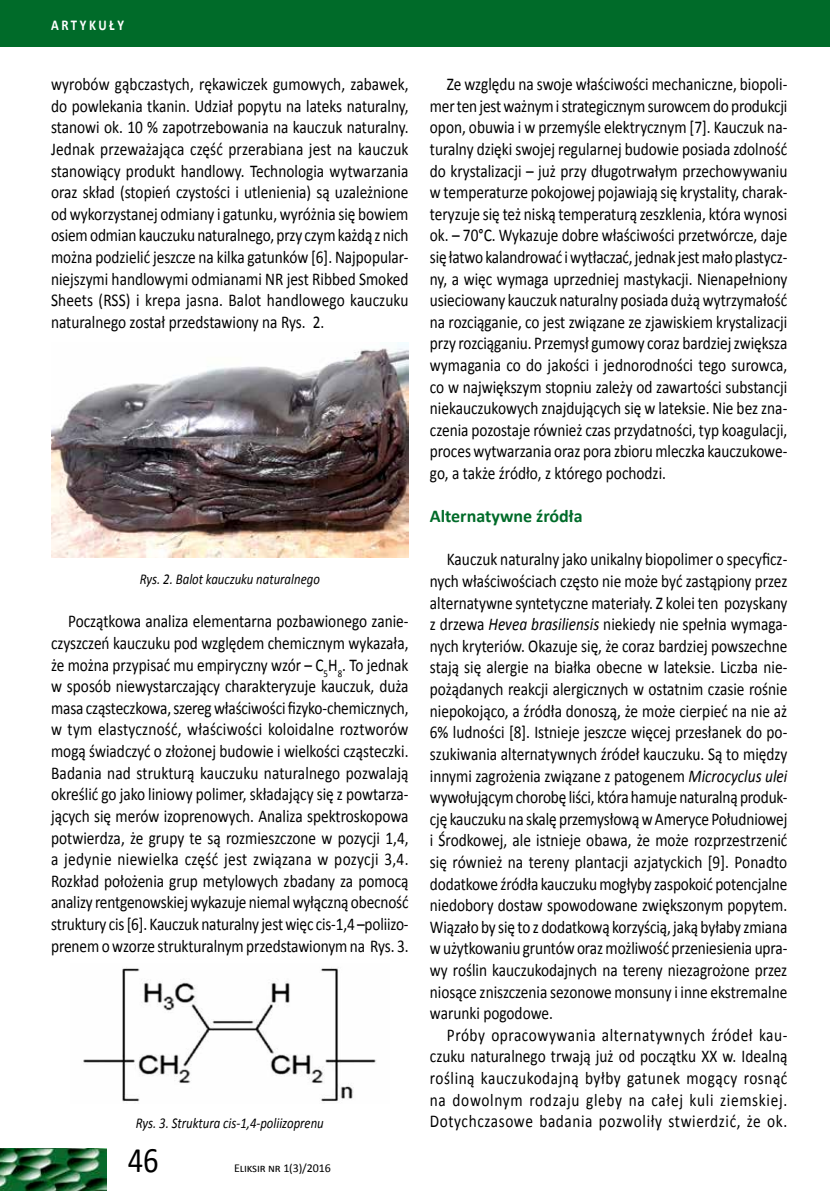
<style>
.page{position:relative;width:830px;height:1191px;background:#fff}
.page>*{position:absolute;margin:0;border:0;box-sizing:border-box;transform-origin:0 0}
.t1{font:36px "Calibri";color:#000;scale:.85 1}
.t2{font:18px/21.6px "Calibri";color:#000;text-align:justify;scale:.85 1}
.t3{font:700 18px "Calibri";color:#006b29}
.t4{font:italic 15px "Calibri";color:#000;scale:.85 1}
.t5{font:700 15px "Calibri";letter-spacing:.2em;color:#fff;scale:.85 1}
.t6{font:12px "Calibri";letter-spacing:-.01em;color:#000}
.s1{font-style:italic}
</style>
<div class="page">
<div style="left:0;top:0;width:829px;height:47px;background:#006b29"></div>
<img style="left:0;top:1148px;width:107px;height:43px">
<img style="left:51px;top:342px;width:357px;height:215px">
<img style="left:83px;top:968px;width:293px;height:134px">
<p class="t5" style="left:51px;top:16px;width:87px">ARTYKUŁY</p>
<p class="t2" style="left:51px;top:73px;width:422px">wyrobów gąbczastych, rękawiczek gumowych, zabawek, do powlekania tkanin. Udział popytu na lateks naturalny, stanowi ok. 10 % zapotrzebowania na kauczuk naturalny.<br>Jednak przeważająca część przerabiana jest na kauczuk stanowiący produkt handlowy. Technologia wytwarzania oraz skład (stopień czystości i utlenienia) są uzależnione od wykorzystanej odmiany i gatunku, wyróżnia się bowiem osiem odmian kauczuku naturalnego, przy czym każdą z nich można podzielić jeszcze na kilka gatunków [6]. Najpopular&shy;niejszymi handlowymi odmianami NR jest Ribbed Smoked Sheets (RSS) i krepa jasna. Balot handlowego kauczuku naturalnego został przedstawiony na Rys. 2.</p>
<p class="t4" style="left:140px;top:569px;width:213px">Rys. 2. Balot kauczuku naturalnego</p>
<p class="t2" style="left:51px;top:610px;width:422px;text-indent:17px">Początkowa analiza elementarna pozbawionego zanie&shy;czyszczeń kauczuku pod względem chemicznym wykazała, że można przypisać mu empiryczny wzór – C<sub>5</sub>H<sub>8</sub>. To jednak w sposób niewystarczający charakteryzuje kauczuk, duża masa cząsteczkowa, szereg właściwości fizyko-chemicznych, w tym elastyczność, właściwości koloidalne roztworów mogą świadczyć o złożonej budowie i wielkości cząsteczki.<br>Badania nad strukturą kauczuku naturalnego pozwalają określić go jako liniowy polimer, składający się z powtarza&shy;jących się merów izoprenowych. Analiza spektroskopowa potwierdza, że grupy te są rozmieszczone w pozycji 1,4, a jedynie niewielka część jest związana w pozycji 3,4.<br>Rozkład położenia grup metylowych zbadany za pomocą analizy rentgenowskiej wykazuje niemal wyłączną obecność struktury cis [6]. Kauczuk naturalny jest więc cis-1,4 –poliizo&shy;prenem o wzorze strukturalnym przedstawionym na Rys. 3.</p>
<p class="t4" style="left:136px;top:1112px;width:223px">Rys. 3. Struktura cis-1,4-poliizoprenu</p>
<h1 class="t1" style="left:128px;top:1137px;width:38px">46</h1>
<p class="t6" style="left:234px;top:1160px;width:98px">Eliksir nr 1(3)/2016</p>
<p class="t2" style="left:429px;top:73px;width:422px;text-indent:17px">Ze względu na swoje właściwości mechaniczne, biopoli&shy;mer ten jest ważnym i strategicznym surowcem do produkcji opon, obuwia i w przemyśle elektrycznym [7]. Kauczuk na&shy;turalny dzięki swojej regularnej budowie posiada zdolność do krystalizacji – już przy długotrwałym przechowywaniu w temperaturze pokojowej pojawiają się krystality, charak&shy;teryzuje się też niską temperaturą zeszklenia, która wynosi ok. – 70°C. Wykazuje dobre właściwości przetwórcze, daje się łatwo kalandrować i wytłaczać, jednak jest mało plastycz&shy;ny, a więc wymaga uprzedniej mastykacji. Nienapełniony usieciowany kauczuk naturalny posiada dużą wytrzymałość na rozciąganie, co jest związane ze zjawiskiem krystalizacji przy rozciąganiu. Przemysł gumowy coraz bardziej zwiększa wymagania co do jakości i jednorodności tego surowca, co w największym stopniu zależy od zawartości substancji niekauczukowych znajdujących się w lateksie. Nie bez zna&shy;czenia pozostaje również czas przydatności, typ koagulacji, proces wytwarzania oraz pora zbioru mleczka kauczukowe&shy;go, a także źródło, z którego pochodzi.</p>
<p class="t3" style="left:429px;top:505px;width:154px">Alternatywne źródła</p>
<p class="t2" style="left:429px;top:549px;width:422px;text-indent:17px">Kauczuk naturalny jako unikalny biopolimer o specyficz&shy;nych właściwościach często nie może być zastąpiony przez alternatywne syntetyczne materiały. Z kolei ten pozyskany z drzewa <span class="s1">Hevea brasiliensis</span> niekiedy nie spełnia wymaga&shy;nych kryteriów. Okazuje się, że coraz bardziej powszechne stają się alergie na białka obecne w lateksie. Liczba nie&shy;pożądanych reakcji alergicznych w ostatnim czasie rośnie niepokojąco, a źródła donoszą, że może cierpieć na nie aż 6% ludności [8]. Istnieje jeszcze więcej przesłanek do po&shy;szukiwania alternatywnych źródeł kauczuku. Są to między innymi zagrożenia związane z patogenem <span class="s1">Microcyclus ulei </span>wywołującym chorobę liści, która hamuje naturalną produk&shy;cję kauczuku na skalę przemysłową w Ameryce Południowej i Środkowej, ale istnieje obawa, że może rozprzestrzenić się również na tereny plantacji azjatyckich [9]. Ponadto dodatkowe źródła kauczuku mogłyby zaspokoić potencjalne niedobory dostaw spowodowane zwiększonym popytem.<br>Wiązało by się to z dodatkową korzyścią, jaką byłaby zmiana w użytkowaniu gruntów oraz możliwość przeniesienia upra&shy;wy roślin kauczukodajnych na tereny niezagrożone przez niosące zniszczenia sezonowe monsuny i inne ekstremalne warunki pogodowe.</p>
<p class="t2" style="left:429px;top:1024px;width:422px;text-indent:17px">Próby opracowywania alternatywnych źródeł kau&shy;czuku naturalnego trwają już od początku XX w. Idealną rośliną kauczukodajną byłby gatunek mogący rosnąć na dowolnym rodzaju gleby na całej kuli ziemskiej.<br>Dotychczasowe badania pozwoliły stwierdzić, że ok.</p>
</div>
